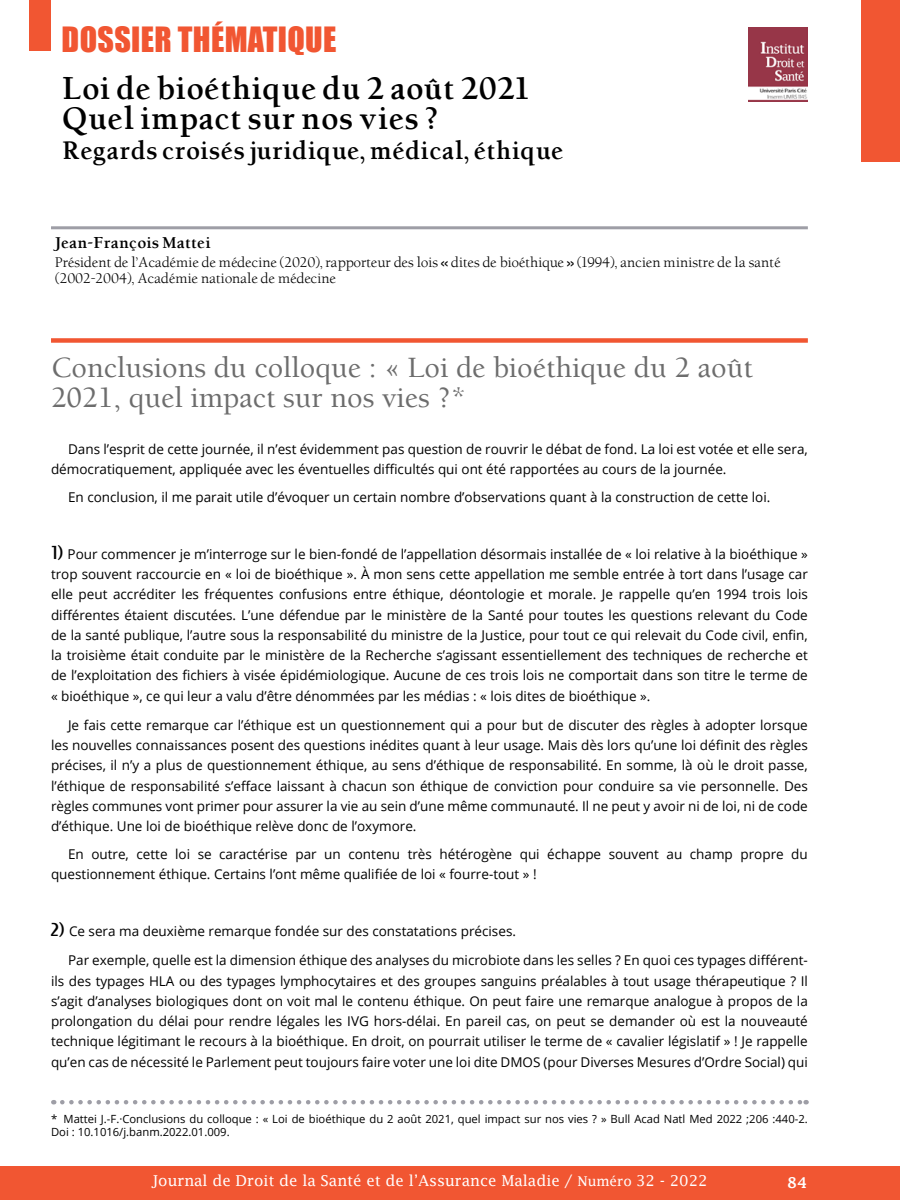
<style>
.page{position:relative;width:900px;height:1200px;background:#fff}
.page>*{position:absolute;margin:0;border:0;box-sizing:border-box;transform-origin:0 0}
.t1{font:31.95px "Impact";letter-spacing:.01em;color:#f15632}
.t2{font:500 30px/30px "Berkeley";color:#6d6d6d}
.t3{font:700 30px/30px "Berkeley Oldstyle";color:#000}
.t4{font:700 24px "Berkeley Oldstyle";color:#000}
.t5{font:15px "Lucida Fax";color:#fff}
.t6{font:700 15px "Berkeley Oldstyle";color:#000}
.t7{font:600 15px "Lucida Fax";color:#fff}
.t8{font:13.5px/20.2px "Open Sans";color:#000}
.t9{font:13.5px/16.2px "Berkeley Oldstyle";color:#000}
.t10{font:13.5px "Lucida Fax";color:#fff}
.t11{font:11.25px/12.8px "Open Sans";color:#000}
.s1{font-family:"Berkeley";font-size:21px}
</style>
<div class="page">
<div style="left:0;top:1167px;width:900px;height:33px;background:#f15632"></div>
<div style="left:30px;top:0;width:21px;height:51px;background:#f15632"></div>
<div style="left:862px;top:0;width:38px;height:162px;background:#f15632"></div>
<img style="left:749px;top:27px;width:58px;height:75px">
<hr style="left:51px;top:226px;width:757px;height:3px;background:#9e9ea6">
<div style="left:51px;top:338px;width:757px;height:5px;background:#f15632"></div>
<svg style="left:62px;top:1100px;width:745px;height:4px"></svg>
<h1 class="t1" style="left:62px;top:14px;width:276px">DOSSIER THÉMATIQUE</h1>
<h2 class="t3" style="left:62px;top:74px;width:469px">Loi de bioéthique du 2 août 2021<br>Quel impact sur nos vies ?</h2>
<h3 class="t4" style="left:62px;top:136px;width:503px">Regards croisés juridique, médical, éthique</h3>
<p class="t6" style="left:55px;top:234px;width:157px">Jean-François Mattei</p>
<p class="t9" style="left:55px;top:254px;width:727px">Président de l’Académie de médecine (2020), rapporteur des lois « dites de bioéthique » (1994), ancien ministre de la santé (2002-2004), Académie nationale de médecine</p>
<h2 class="t2" style="left:51px;top:353px;width:703px">Conclusions du colloque : « Loi de bioéthique du 2 août<br>2021, quel impact sur nos vies ?*</h2>
<p class="t8" style="left:51px;top:439px;width:758px;text-indent:17px">Dans l’esprit de cette journée, il n’est évidemment pas question de rouvrir le débat de fond. La loi est votée et elle sera, démocratiquement, appliquée avec les éventuelles difficultés qui ont été rapportées au cours de la journée.</p>
<p class="t8" style="left:68px;top:487px;width:704px">En conclusion, il me parait utile d’évoquer un certain nombre d’observations quant à la construction de cette loi.</p>
<p class="t8" style="left:51px;top:544px;width:758px;text-align:justify"><span class="s1">1)</span> Pour commencer je m’interroge sur le bien-fondé de l’appellation désormais installée de « loi relative à la bioéthique » trop souvent raccourcie en « loi de bioéthique ». À mon sens cette appellation me semble entrée à tort dans l’usage car elle peut accréditer les fréquentes confusions entre éthique, déontologie et morale. Je rappelle qu’en 1994 trois lois différentes étaient discutées. L’une défendue par le ministère de la Santé pour toutes les questions relevant du Code de la santé publique, l’autre sous la responsabilité du ministre de la Justice, pour tout ce qui relevait du Code civil, enfin, la troisième était conduite par le ministère de la Recherche s’agissant essentiellement des techniques de recherche et de l’exploitation des fichiers à visée épidémiologique. Aucune de ces trois lois ne comportait dans son titre le terme de « bioéthique », ce qui leur a valu d’être dénommées par les médias : « lois dites de bioéthique ».</p>
<p class="t8" style="left:51px;top:715px;width:758px;text-align:justify;text-indent:17px">Je fais cette remarque car l’éthique est un questionnement qui a pour but de discuter des règles à adopter lorsque les nouvelles connaissances posent des questions inédites quant à leur usage. Mais dès lors qu’une loi définit des règles précises, il n’y a plus de questionnement éthique, au sens d’éthique de responsabilité. En somme, là où le droit passe, l’éthique de responsabilité s’efface laissant à chacun son éthique de conviction pour conduire sa vie personnelle. Des règles communes vont primer pour assurer la vie au sein d’une même communauté. Il ne peut y avoir ni de loi, ni de code d’éthique. Une loi de bioéthique relève donc de l’oxymore.</p>
<p class="t8" style="left:51px;top:844px;width:758px;text-indent:17px">En outre, cette loi se caractérise par un contenu très hétérogène qui échappe souvent au champ propre du questionnement éthique. Certains l’ont même qualifiée de loi « fourre-tout » !</p>
<p class="t8" style="left:68px;top:916px;width:741px;line-height:29.2px;text-indent:-17px"><span class="s1">2)</span> Ce sera ma deuxième remarque fondée sur des constatations précises.<br>Par exemple, quelle est la dimension éthique des analyses du microbiote dans les selles ? En quoi ces typages différent-</p>
<p class="t8" style="left:51px;top:970px;width:758px;text-align:justify">ils des typages HLA ou des typages lymphocytaires et des groupes sanguins préalables à tout usage thérapeutique ? Il s’agit d’analyses biologiques dont on voit mal le contenu éthique. On peut faire une remarque analogue à propos de la prolongation du délai pour rendre légales les IVG hors-délai. En pareil cas, on peut se demander où est la nouveauté technique légitimant le recours à la bioéthique. En droit, on pourrait utiliser le terme de « cavalier législatif » ! Je rappelle qu’en cas de nécessité le Parlement peut toujours faire voter une loi dite DMOS (pour Diverses Mesures d’Ordre Social) qui</p>
<p class="t11" style="left:51px;top:1113px;width:758px">* Mattei J.-F.·Conclusions du colloque : « Loi de bioéthique du 2 août 2021, quel impact sur nos vies ? » Bull Acad Natl Med 2022 ;206 :440-2.<br>Doi : 10.1016/j.banm.2022.01.009.</p>
<p class="t5" style="left:152px;top:1172px;width:422px">Journal de Droit de la S nté et de l’Assurance Maladie /</p>
<p class="t5" style="left:636px;top:1172px;width:73px">32 - 20 2</p>
<p class="t10" style="left:577px;top:1173px;width:56px">Numéro</p>
<p class="t5" style="left:172px;top:1173px;width:422px">Journal de Droit de la Santé et de l’Assurance Maladie /</p>
<p class="t5" style="left:656px;top:1173px;width:73px">19 - 2018</p>
<p class="t7" style="left:787px;top:1174px;width:21px">84</p>
<p class="t10" style="left:597px;top:1175px;width:56px">Numéro</p>
</div>
